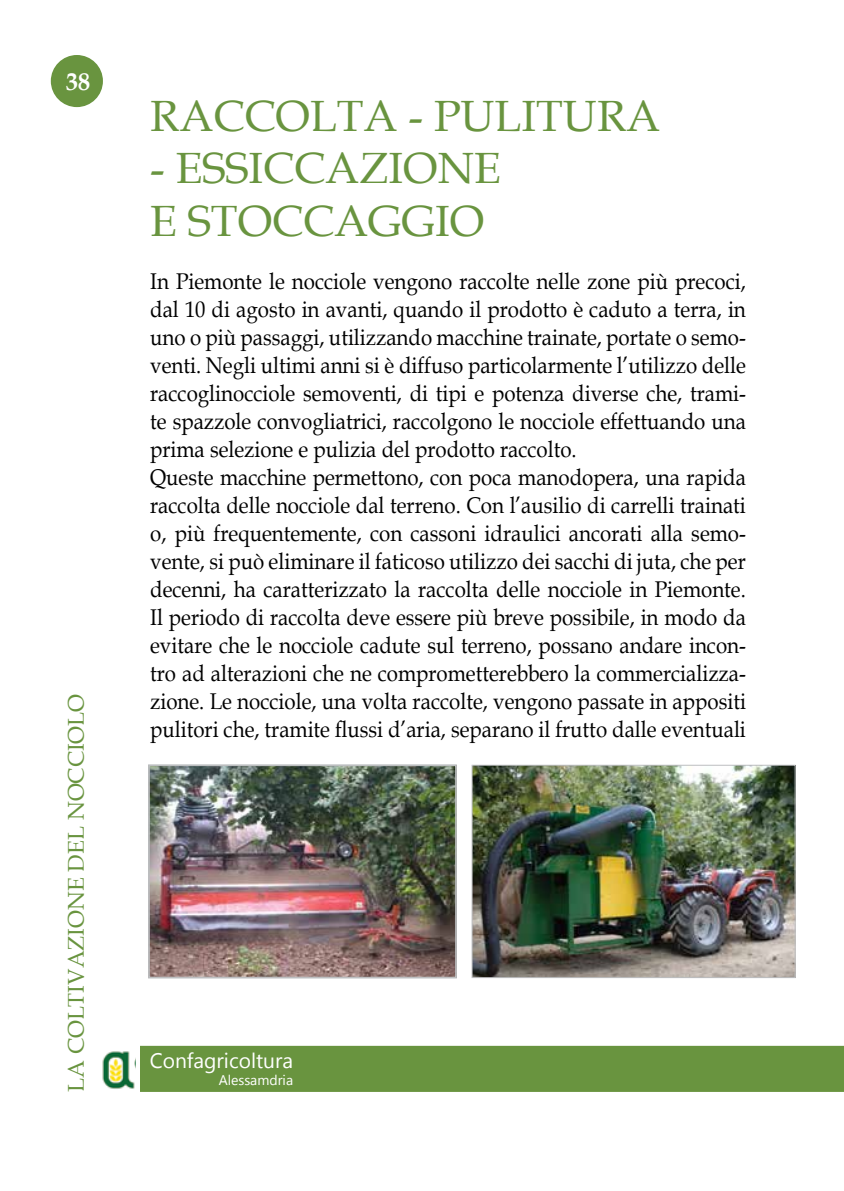
<style>
.page{position:relative;width:844px;height:1191px;background:#fff}
.page>*{position:absolute;margin:0;border:0;box-sizing:border-box;transform-origin:0 0}
.t1{font:43.75px/52.5px "Book Antiqua";color:#69943f}
.t2{font:700 24.5px "Book Antiqua";color:#fff}
.t3{font:22.75px/28px "Book Antiqua";color:#000;scale:.9 1}
.t4{font:22.75px "Book Antiqua";color:#69943f}
.t5{font:21px "Gadugi";color:#fff}
.t6{font:14px "Gadugi";color:#fff}
</style>
<div class="page">
<div style="left:51px;top:55px;width:52px;height:52px;background:#69943f;border-radius:50%"></div>
<div style="left:140px;top:1045px;width:703px;height:47px;background:#69943f"></div>
<img style="left:102px;top:1051px;width:33px;height:38px">
<img style="left:151px;top:767px;width:303px;height:208px">
<div style="left:148px;top:764px;width:309px;height:214px;border:2px solid #bcbec0"></div>
<img style="left:473px;top:767px;width:320px;height:209px">
<div style="left:471px;top:765px;width:324px;height:213px;border:1px solid #bcbec0"></div>
<p class="t2" style="left:66px;top:65px;width:26px">38</p>
<p class="t4" style="left:60px;top:1091px;width:399px;rotate:-90deg">LA COLTIVAZIONE DEL NOCCIOLO</p>
<h1 class="t1" style="left:150px;top:88px;width:511px">RACCOLTA - PULITURA</h1>
<h1 class="t1" style="left:150px;top:141px;width:352px">- ESSICCAZIONE<br>E STOCCAGGIO</h1>
<p class="t3" style="left:150px;top:267px;width:663px">In Piemonte le nocciole vengono raccolte nelle zone più precoci, dal 10 di agosto in avanti, quando il prodotto è caduto a terra, in uno o più passaggi, utilizzando macchine trainate, portate o semo&shy;venti. Negli ultimi anni si è diffuso particolarmente l’utilizzo delle raccoglinocciole semoventi, di tipi e potenza diverse che, trami&shy;te spazzole convogliatrici, raccolgono le nocciole effettuando una prima selezione e pulizia del prodotto raccolto.<br>Queste macchine permettono, con poca manodopera, una rapida raccolta delle nocciole dal terreno. Con l’ausilio di carrelli trainati o, più frequentemente, con cassoni idraulici ancorati alla semo&shy;vente, si può eliminare il faticoso utilizzo dei sacchi di juta, che per decenni, ha caratterizzato la raccolta delle nocciole in Piemonte.<br>Il periodo di raccolta deve essere più breve possibile, in modo da evitare che le nocciole cadute sul terreno, possano andare incon&shy;tro ad alterazioni che ne comprometterebbero la commercializza&shy;zione. Le nocciole, una volta raccolte, vengono passate in appositi pulitori che, tramite flussi d’aria, separano il frutto dalle eventuali</p>
<p class="t5" style="left:150px;top:1048px;width:145px">Confagricoltura</p>
<p class="t6" style="left:218px;top:1071px;width:76px">Alessamdria</p>
</div>
